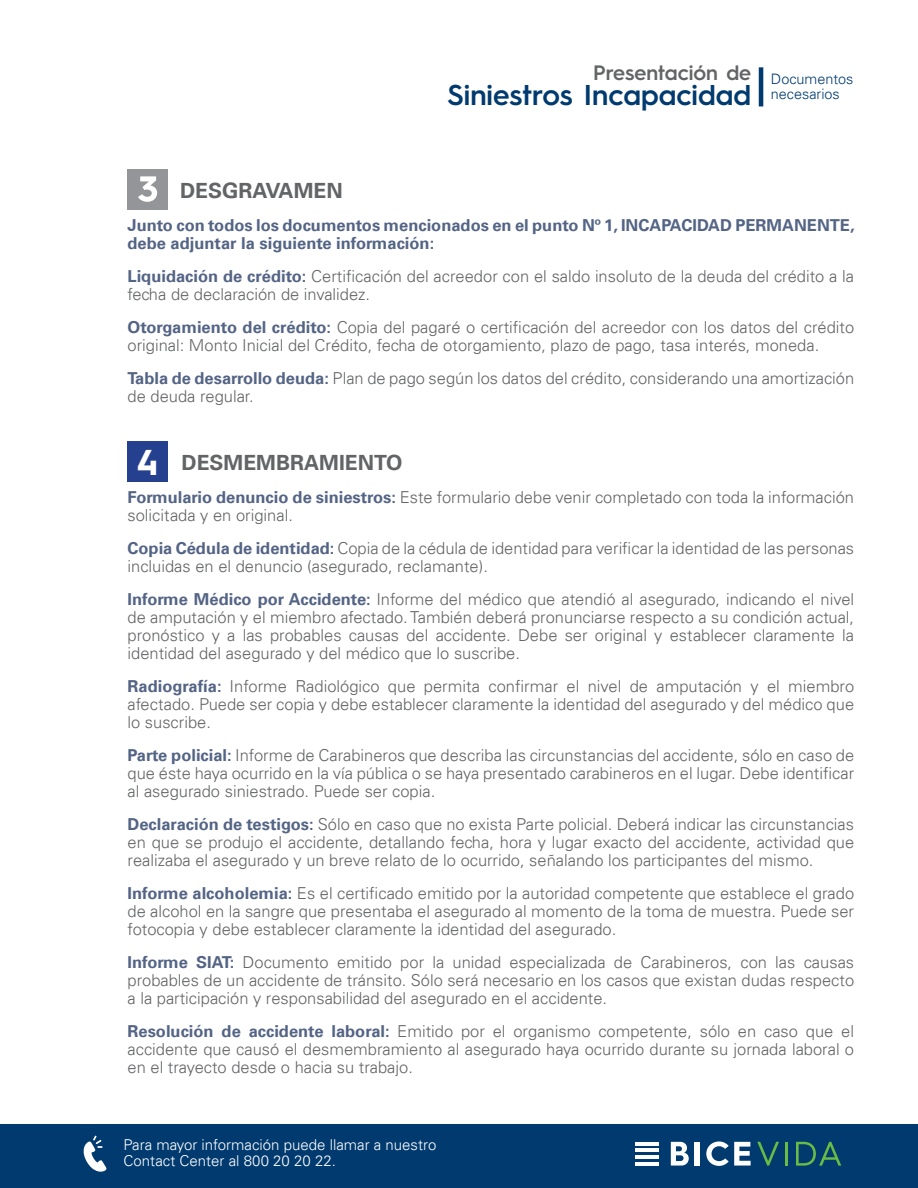
<style>
.page{position:relative;width:918px;height:1188px;background:#fff}
.page>*{position:absolute;margin:0;border:0;box-sizing:border-box;transform-origin:0 0}
.t1{font:700 36px "Hurme Geometric Sans 3";color:#fff}
.t2{font:600 28.8px "Hurme Geometric Sans 3";color:#003a6f}
.t3{font:700 21px "Univers LT";color:#636466}
.t4{font:600 20.85px "Hurme Geometric Sans 3";color:#636466}
.t5{font:300 16.5px/18px "Univers LT";color:#636466;text-align:justify}
.t6{font:700 16.5px/18px "Univers LT";color:#546485}
.t7{font:300 15px/16.5px "Univers LT";color:#fff}
.t8{font:300 14.4px/14.4px "Univers LT";color:#003a6f}
.s1{font-weight:700;color:#546485}
</style>
<div class="page">
<div style="left:0;top:1124px;width:918px;height:63px;background:#003a6f"></div>
<svg style="left:757px;top:1142px;width:22px;height:24px"></svg>
<hr style="left:785px;top:1142px;width:3px;height:24px;background:#69bb45">
<svg style="left:796px;top:1142px;width:45px;height:24px"></svg>
<hr style="left:635px;top:1142px;width:24px;height:3px;background:#fff">
<hr style="left:635px;top:1149px;width:24px;height:3px;background:#fff">
<hr style="left:635px;top:1156px;width:24px;height:3px;background:#fff">
<hr style="left:635px;top:1162px;width:24px;height:4px;background:#fff">
<svg style="left:671px;top:1142px;width:18px;height:24px"></svg>
<div style="left:695px;top:1142px;width:5px;height:24px;background:#fff"></div>
<svg style="left:706px;top:1141px;width:45px;height:25px"></svg>
<svg style="left:83px;top:1136px;width:23px;height:36px"></svg>
<hr style="left:759px;top:67px;width:4px;height:39px;background:#003a6f">
<div style="left:128px;top:169px;width:40px;height:40px;background:#939598"></div>
<svg style="left:138px;top:176px;width:19px;height:26px"></svg>
<div style="left:128px;top:441px;width:40px;height:40px;background:#25408f"></div>
<p class="t4" style="left:593px;top:58px;width:159px">Presentación de</p>
<h2 class="t2" style="left:448px;top:74px;width:305px">Siniestros Incapacidad</h2>
<p class="t8" style="left:771px;top:72px;width:84px">Documentos necesarios</p>
<p class="t3" style="left:180px;top:179px;width:87px">DESGRAVA</p>
<p class="t3" style="left:294px;top:179px;width:48px">MEN</p>
<p class="t6" style="left:128px;top:217px;width:729px">Junto con todos los documentos mencionados en el punto Nº 1, INCAPACIDAD PERMAN ENTE, debe adjuntar la siguiente información:</p>
<p class="t5" style="left:128px;top:268px;width:728px"><span class="s1">Liquidación de crédito:</span> Certificación del acreedor con el saldo insoluto de la deuda del crédito a la fecha de declaración de invalidez.</p>
<p class="t5" style="left:128px;top:319px;width:728px"><span class="s1">Otorgamiento del crédito:</span> Copia del pagaré o certificación del acreedor con los datos del crédito original: Monto Inicial del Crédito, fecha de otorgamiento, plazo de pago, tasa interés, moneda.</p>
<p class="t5" style="left:128px;top:370px;width:728px"><span class="s1">Tabla de desarrollo deuda:</span> Plan de pago según los datos del crédito, considerando una amortización de deuda regular.</p>
<h1 class="t1" style="left:137px;top:437px;width:23px">4</h1>
<p class="t3" style="left:182px;top:450px;width:222px">DESMEMBRAMIENTO</p>
<p class="t5" style="left:128px;top:488px;width:728px"><span class="s1">Formulario denuncio de siniestros:</span> Este formulario debe venir completado con toda la información solicitada y en original.</p>
<p class="t5" style="left:128px;top:539px;width:728px"><span class="s1">Copia Cédula de identidad:</span> Copia de la cédula de identidad para verificar la identidad de las personas incluidas en el denuncio (asegurado, reclamante).</p>
<p class="t5" style="left:128px;top:590px;width:728px"><span class="s1">Informe Médico por Accidente:</span> Informe del médico que atendió al asegurado, indicando el nivel de amputación y el miembro afectado. También deberá pronunciarse respecto a su condición actual, pronóstico y a las probables causas del accidente. Debe ser original y establecer claramente la identidad del asegurado y del médico que lo suscribe.</p>
<p class="t5" style="left:128px;top:677px;width:728px"><span class="s1">Radiografía:</span> Informe Radiológico que permita confirmar el nivel de amputación y el miembro afectado. Puede ser copia y debe establecer claramente la identidad del asegurado y del médico que lo suscribe.</p>
<p class="t5" style="left:128px;top:746px;width:728px"><span class="s1">Parte policial:</span> Informe de Carabineros que describa las circunstancias del accidente, sólo en caso de que éste haya ocurrido en la vía pública o se haya presentado carabineros en el lugar. Debe identificar al asegurado siniestrado. Puede ser copia.</p>
<p class="t5" style="left:128px;top:815px;width:728px"><span class="s1">Declaración de testigos:</span> Sólo en caso que no exista Parte policial. Deberá indicar las circunstancias en que se produjo el accidente, detallando fecha, hora y lugar exacto del accidente, actividad que realizaba el asegurado y un breve relato de lo ocurrido, señalando los participantes del mismo.</p>
<p class="t5" style="left:128px;top:884px;width:728px"><span class="s1">Informe alcoholemia:</span> Es el certificado emitido por la autoridad competente que establece el grado de alcohol en la sangre que presentaba el asegurado al momento de la toma de muestra. Puede ser fotocopia y debe establecer claramente la identidad del asegurado.</p>
<p class="t5" style="left:128px;top:953px;width:728px"><span class="s1">Informe SIAT:</span> Documento emitido por la unidad especializada de Carabineros, con las causas probables de un accidente de tránsito. Sólo será necesario en los casos que existan dudas respecto a la participación y responsabilidad del asegurado en el accidente.</p>
<p class="t5" style="left:128px;top:1022px;width:728px"><span class="s1">Resolución de accidente laboral:</span> Emitido por el organismo competente, sólo en caso que el accidente que causó el desmembramiento al asegurado haya ocurrido durante su jornada laboral o en el trayecto desde o hacia su trabajo.</p>
<p class="t7" style="left:123px;top:1136px;width:314px">Para mayor información puede llamar a nuestro<br>Contact Center al 800 20 20 22.</p>
</div>
